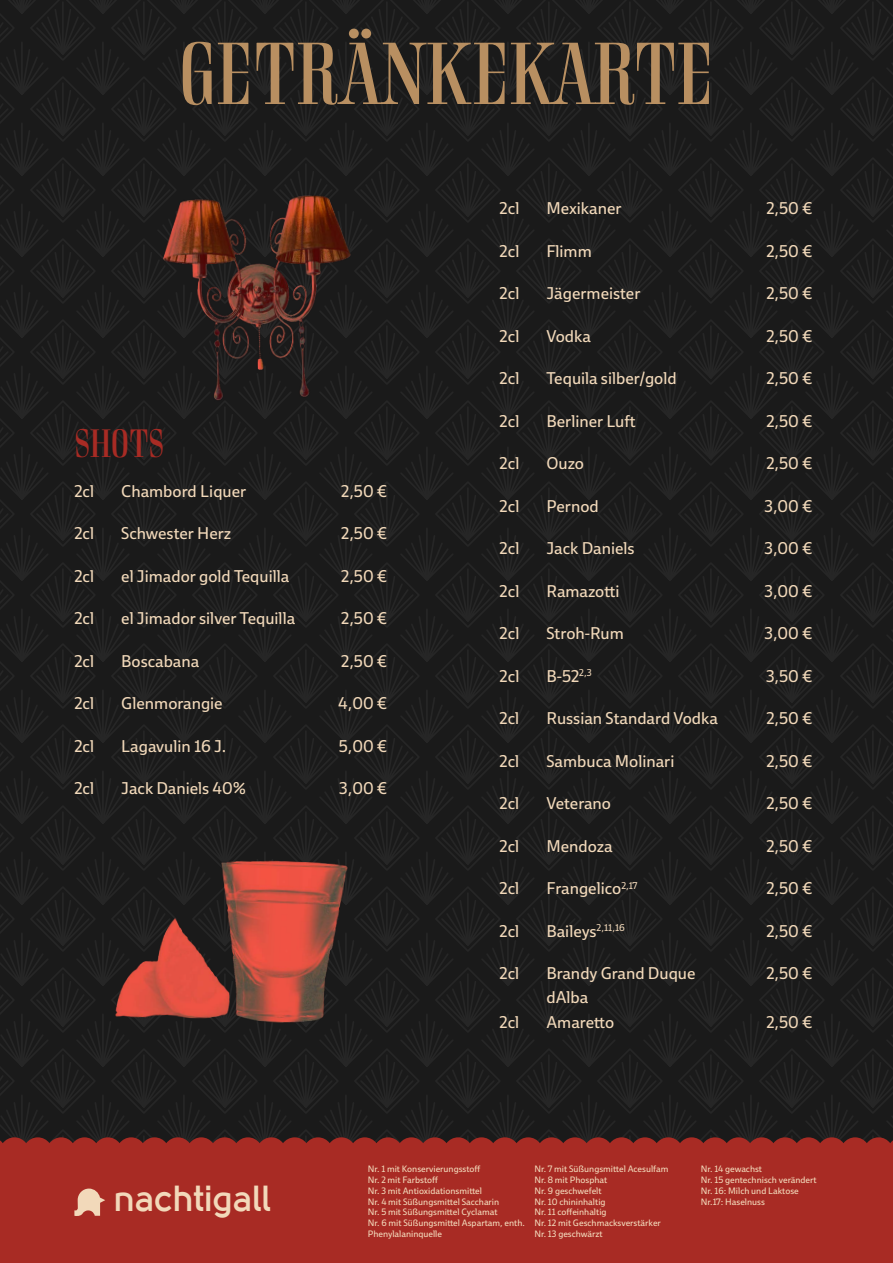
<style>
.page{position:relative;width:893px;height:1263px;background:#fff}
.page>*{position:absolute;margin:0;border:0;box-sizing:border-box;transform-origin:0 0}
.t1{font:90px "Rigatoni";letter-spacing:-.015em;color:#b88f61}
.t2{font:40.5px "Rigatoni";letter-spacing:-.01em;color:#a82b24}
.t3{font:700 36.15px "Solomon";color:#f2d9ba}
.t4{font:16.5px/24px "Ebony";color:#f2d9ba}
.t5{font:9px/10.8px "Ebony";color:#f2d9ba}
</style>
<div class="page">
<div style="left:0;top:0;width:892px;height:1263px;background:#1a1a1a"></div>
<div style="left:0;top:1137px;width:893px;height:126px;background:#a82b24"></div>
<svg style="left:74px;top:1188px;width:31px;height:28px"></svg>
<img style="left:82px;top:170px;width:361px;height:247px">
<img style="left:92px;top:841px;width:305px;height:200px">
<h1 class="t1" style="left:179px;top:12px;width:537px">GETRÄNKEKARTE</h1>
<h2 class="t2" style="left:74px;top:416px;width:91px">SHOTS</h2>
<p class="t4" style="left:74px;top:479px;width:21px">2cl</p>
<p class="t4" style="left:121px;top:479px;width:127px">Chambord Liquer</p>
<p class="t4" style="left:341px;top:479px;width:48px">2,50 €</p>
<p class="t4" style="left:74px;top:521px;width:21px">2cl</p>
<p class="t4" style="left:121px;top:521px;width:112px">Schwester Herz</p>
<p class="t4" style="left:341px;top:521px;width:48px">2,50 €</p>
<p class="t4" style="left:74px;top:564px;width:21px">2cl</p>
<p class="t4" style="left:121px;top:564px;width:170px">el Jimador gold Tequilla</p>
<p class="t4" style="left:341px;top:564px;width:48px">2,50 €</p>
<p class="t4" style="left:74px;top:606px;width:21px">2cl</p>
<p class="t4" style="left:121px;top:606px;width:175px">el Jimador silver Tequilla</p>
<p class="t4" style="left:341px;top:606px;width:48px">2,50 €</p>
<p class="t4" style="left:74px;top:649px;width:21px">2cl</p>
<p class="t4" style="left:121px;top:649px;width:80px">Boscabana</p>
<p class="t4" style="left:341px;top:649px;width:48px">2,50 €</p>
<p class="t4" style="left:74px;top:691px;width:21px">2cl</p>
<p class="t4" style="left:121px;top:691px;width:103px">Glenmorangie</p>
<p class="t4" style="left:338px;top:691px;width:51px">4,00 €</p>
<p class="t4" style="left:74px;top:734px;width:21px">2cl</p>
<p class="t4" style="left:121px;top:734px;width:107px">Lagavulin 16 J.</p>
<p class="t4" style="left:339px;top:734px;width:50px">5,00 €</p>
<p class="t4" style="left:74px;top:776px;width:21px">2cl</p>
<p class="t4" style="left:121px;top:776px;width:126px">Jack Daniels 40%</p>
<p class="t4" style="left:339px;top:776px;width:50px">3,00 €</p>
<p class="t4" style="left:500px;top:196px;width:21px">2cl</p>
<p class="t4" style="left:546px;top:196px;width:77px">Mexikaner</p>
<p class="t4" style="left:766px;top:196px;width:48px">2,50 €</p>
<p class="t4" style="left:500px;top:238px;width:21px">2cl</p>
<p class="t4" style="left:546px;top:238px;width:47px">Flimm</p>
<p class="t4" style="left:766px;top:238px;width:48px">2,50 €</p>
<p class="t4" style="left:500px;top:281px;width:21px">2cl</p>
<p class="t4" style="left:546px;top:281px;width:96px">Jägermeister</p>
<p class="t4" style="left:766px;top:281px;width:48px">2,50 €</p>
<p class="t4" style="left:500px;top:323px;width:21px">2cl</p>
<p class="t4" style="left:546px;top:323px;width:46px">Vodka</p>
<p class="t4" style="left:766px;top:323px;width:48px">2,50 €</p>
<p class="t4" style="left:500px;top:366px;width:21px">2cl</p>
<p class="t4" style="left:546px;top:366px;width:132px">Tequila silber/gold</p>
<p class="t4" style="left:766px;top:366px;width:48px">2,50 €</p>
<p class="t4" style="left:500px;top:409px;width:21px">2cl</p>
<p class="t4" style="left:546px;top:409px;width:91px">Berliner Luft</p>
<p class="t4" style="left:766px;top:409px;width:48px">2,50 €</p>
<p class="t4" style="left:500px;top:451px;width:21px">2cl</p>
<p class="t4" style="left:546px;top:451px;width:39px">Ouzo</p>
<p class="t4" style="left:766px;top:451px;width:48px">2,50 €</p>
<p class="t4" style="left:500px;top:494px;width:21px">2cl</p>
<p class="t4" style="left:546px;top:494px;width:54px">Pernod</p>
<p class="t4" style="left:764px;top:494px;width:50px">3,00 €</p>
<p class="t4" style="left:500px;top:536px;width:21px">2cl</p>
<p class="t4" style="left:546px;top:536px;width:90px">Jack Daniels</p>
<p class="t4" style="left:764px;top:536px;width:50px">3,00 €</p>
<p class="t4" style="left:500px;top:579px;width:21px">2cl</p>
<p class="t4" style="left:546px;top:579px;width:74px">Ramazotti</p>
<p class="t4" style="left:764px;top:579px;width:50px">3,00 €</p>
<p class="t4" style="left:500px;top:621px;width:21px">2cl</p>
<p class="t4" style="left:546px;top:621px;width:79px">Stroh-Rum</p>
<p class="t4" style="left:764px;top:621px;width:50px">3,00 €</p>
<p class="t4" style="left:500px;top:664px;width:21px">2cl</p>
<p class="t4" style="left:546px;top:664px;width:47px">B-52<sup>2,3</sup></p>
<p class="t4" style="left:766px;top:664px;width:48px">3,50 €</p>
<p class="t4" style="left:500px;top:706px;width:21px">2cl</p>
<p class="t4" style="left:546px;top:706px;width:173px">Russian Standard Vodka</p>
<p class="t4" style="left:766px;top:706px;width:48px">2,50 €</p>
<p class="t4" style="left:500px;top:749px;width:21px">2cl</p>
<p class="t4" style="left:546px;top:749px;width:130px">Sambuca Molinari</p>
<p class="t4" style="left:766px;top:749px;width:48px">2,50 €</p>
<p class="t4" style="left:500px;top:791px;width:21px">2cl</p>
<p class="t4" style="left:546px;top:791px;width:66px">Veterano</p>
<p class="t4" style="left:766px;top:791px;width:48px">2,50 €</p>
<p class="t4" style="left:500px;top:834px;width:21px">2cl</p>
<p class="t4" style="left:546px;top:834px;width:68px">Mendoza</p>
<p class="t4" style="left:766px;top:834px;width:48px">2,50 €</p>
<p class="t4" style="left:500px;top:876px;width:21px">2cl</p>
<p class="t4" style="left:546px;top:876px;width:93px">Frangelico<sup>2,17</sup></p>
<p class="t4" style="left:766px;top:876px;width:48px">2,50 €</p>
<p class="t4" style="left:500px;top:919px;width:21px">2cl</p>
<p class="t4" style="left:546px;top:919px;width:80px">Baileys<sup>2,11,16</sup></p>
<p class="t4" style="left:766px;top:919px;width:48px">2,50 €</p>
<p class="t4" style="left:500px;top:961px;width:21px">2cl</p>
<p class="t4" style="left:546px;top:961px;width:151px">Brandy Grand Duque dAlba</p>
<p class="t4" style="left:766px;top:961px;width:48px">2,50 €</p>
<p class="t4" style="left:500px;top:1010px;width:21px">2cl</p>
<p class="t4" style="left:546px;top:1010px;width:69px">Amaretto</p>
<p class="t4" style="left:766px;top:1010px;width:48px">2,50 €</p>
<h3 class="t3" style="left:114px;top:1181px;width:159px">nachtigall</h3>
<p class="t5" style="left:368px;top:1163px;width:159px">Nr. 1 mit Konservierungsstoff<br>Nr. 2 mit Farbstoff<br>Nr. 3 mit Antioxidationsmittel<br>Nr. 4 mit Süßungsmittel Saccharin<br>Nr. 5 mit Süßungsmittel Cyclamat<br>Nr. 6 mit Süßungsmittel Aspartam, enth.<br>Phenylalaninquelle</p>
<p class="t5" style="left:534px;top:1163px;width:136px">Nr. 7 mit Süßungsmittel Acesulfam<br>Nr. 8 mit Phosphat<br>Nr. 9 geschwefelt<br>Nr. 10 chininhaltig<br>Nr. 11 coffeinhaltig<br>Nr. 12 mit Geschmacksverstärker<br>Nr. 13 geschwärzt</p>
<p class="t5" style="left:701px;top:1163px;width:117px">Nr. 14 gewachst<br>Nr. 15 gentechnisch verändert<br>Nr. 16: Milch und Laktose<br>Nr.17: Haselnuss</p>
</div>
